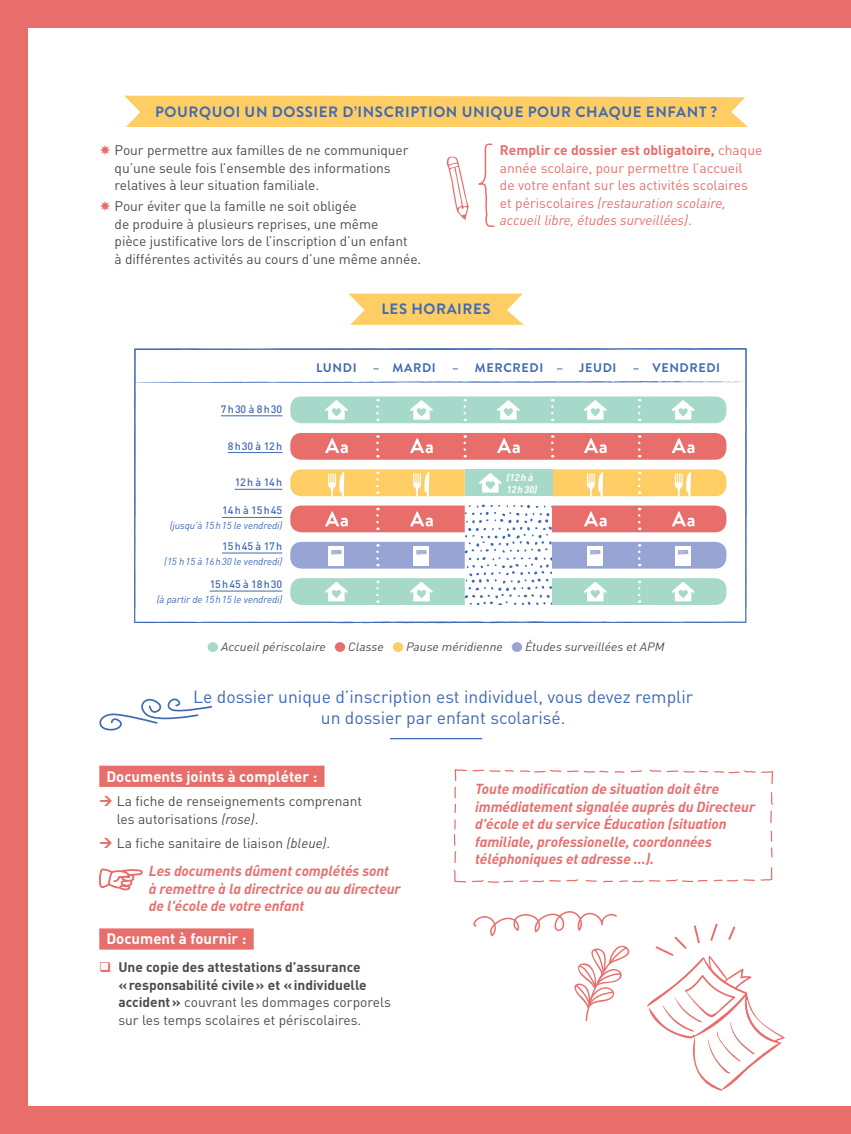
<style>
.page{position:relative;width:851px;height:1134px;background:#fff}
.page>*{position:absolute;margin:0;border:0;box-sizing:border-box;transform-origin:0 0}
.t1{font:17.5px/21.2px "DIN";color:#406ab4;text-align:center}
.t2{font:700 15px "Brandon Grotesque";letter-spacing:.04em;color:#406ab4}
.t3{font:700 15px "DIN";color:#fff}
.t4{font:14.38px/17.5px "DIN Bold Italic Alt";letter-spacing:-.005em;color:#e86e6c}
.t5{font:13.75px/17.5px "DIN";letter-spacing:-.005em;color:#4b4c4d}
.t6{font:13.75px/17.5px "DIN";color:#e86e6c}
.t7{font:700 13.75px/17.5px "DIN";color:#4b4c4d}
.t8{font:700 12.5px "Brandon Grotesque";letter-spacing:.05em;color:#406ab4}
.t9{font:italic 12px "DIN";color:#4b4c4d;scale:1.05 1}
.t10{font:500 10.75px "DIN";letter-spacing:.105em;color:#406ab4}
.t11{font:500 10.75px "DIN";letter-spacing:.05em;color:#406ab4}
.t12{font:500 10.75px "DIN";letter-spacing:.045em;color:#406ab4}
.t13{font:italic 10px "DIN";letter-spacing:-.01em;color:#406ab4}
.t14{font:italic 700 10px/11.2px "DIN";letter-spacing:.05em;color:#fff}
.s1{font-weight:700}
.s2{font-style:italic}
.s3{color:#e86e6c}
.s4{font-weight:400}
</style>
<div class="page">
<div style="left:0;top:0;width:850px;height:1134px;background:#e86e6c"></div>
<div style="left:28px;top:28px;width:822px;height:1078px;background:#fff"></div>
<hr style="left:390px;top:738px;width:92px;height:1px;background:#406ab4">
<div style="left:99px;top:766px;width:225px;height:21px;background:#e86e6c"></div>
<div style="left:99px;top:928px;width:155px;height:22px;background:#e86e6c"></div>
<svg style="left:124px;top:95px;width:623px;height:32px;background:#fed06e"></svg>
<svg style="left:348px;top:293px;width:175px;height:32px;background:#fed276"></svg>
<svg style="left:446px;top:143px;width:49px;height:84px"></svg>
<svg style="left:473px;top:911px;width:143px;height:25px"></svg>
<svg style="left:134px;top:348px;width:612px;height:275px"></svg>
<hr style="left:221px;top:415px;width:61px;height:1px;background:#406ab4">
<hr style="left:228px;top:452px;width:54px;height:1px;background:#406ab4">
<hr style="left:235px;top:489px;width:47px;height:1px;background:#406ab4">
<hr style="left:222px;top:517px;width:60px;height:1px;background:#406ab4">
<hr style="left:222px;top:553px;width:60px;height:1px;background:#406ab4">
<hr style="left:209px;top:591px;width:73px;height:1px;background:#406ab4">
<div style="left:290px;top:396px;width:436px;height:27px;background:#a6d9ca;border-radius:11px"></div>
<div style="left:290px;top:433px;width:436px;height:27px;background:#e86e6c;border-radius:11px"></div>
<svg style="left:376px;top:399px;width:3px;height:14px"></svg>
<svg style="left:325px;top:400px;width:23px;height:20px"></svg>
<svg style="left:325px;top:438px;width:22px;height:15px"></svg>
<svg style="left:410px;top:400px;width:23px;height:20px"></svg>
<svg style="left:410px;top:438px;width:22px;height:15px"></svg>
<svg style="left:584px;top:438px;width:22px;height:15px"></svg>
<svg style="left:672px;top:438px;width:22px;height:15px"></svg>
<svg style="left:376px;top:435px;width:3px;height:22px"></svg>
<svg style="left:638px;top:435px;width:2px;height:22px"></svg>
<svg style="left:290px;top:469px;width:174px;height:27px;background:#fed275"></svg>
<svg style="left:552px;top:469px;width:174px;height:27px;background:#fdd275"></svg>
<svg style="left:290px;top:504px;width:436px;height:101px"></svg>
<svg style="left:638px;top:399px;width:2px;height:14px"></svg>
<svg style="left:584px;top:400px;width:22px;height:20px"></svg>
<svg style="left:672px;top:400px;width:22px;height:20px"></svg>
<svg style="left:551px;top:399px;width:2px;height:14px"></svg>
<svg style="left:463px;top:399px;width:3px;height:14px"></svg>
<svg style="left:497px;top:400px;width:22px;height:20px"></svg>
<svg style="left:551px;top:435px;width:2px;height:22px"></svg>
<svg style="left:463px;top:435px;width:3px;height:22px"></svg>
<svg style="left:497px;top:438px;width:22px;height:15px"></svg>
<div style="left:465px;top:469px;width:87px;height:27px;background:#a6d9ca"></div>
<svg style="left:479px;top:473px;width:22px;height:20px"></svg>
<div style="left:208px;top:642px;width:10px;height:10px;background:#a6d9ca;border-radius:50%"></div>
<div style="left:335px;top:642px;width:10px;height:10px;background:#e86e6c;border-radius:50%"></div>
<div style="left:393px;top:642px;width:10px;height:10px;background:#fecd64;border-radius:50%"></div>
<div style="left:511px;top:642px;width:11px;height:10px;background:#98a4d3;border-radius:50%"></div>
<svg style="left:99px;top:869px;width:44px;height:21px"></svg>
<svg style="left:646px;top:923px;width:138px;height:168px"></svg>
<svg style="left:99px;top:698px;width:113px;height:33px"></svg>
<svg style="left:453px;top:769px;width:320px;height:114px"></svg>
<svg style="left:574px;top:945px;width:56px;height:76px"></svg>
<p class="t2" style="left:155px;top:101px;width:563px">POURQUOI UN DOSSIER D’INSCRIPTION UNIQUE POUR CHAQUE ENFANT ?</p>
<p class="t5" style="left:115px;top:141px;width:295px">Pour permettre aux familles de ne communiquer qu’une seule fois l’ensemble des informations relatives à leur situation familiale.</p>
<p class="t5" style="left:115px;top:197px;width:308px">Pour éviter que la famille ne soit obligée<br>de produire à plusieurs reprises, une même<br>pièce justificative lors de l’inscription d’un enfant<br>à différentes activités au cours d’une même année.</p>
<p class="t6" style="left:500px;top:141px;width:264px"><span class="s1">Remplir ce dossier est obligatoire,</span> chaque année scolaire, pour permettre l’accueil<br>de votre enfant sur les activités scolaires et périscolaires <span class="s2">(restauration scolaire, accueil libre, études surveillées)</span>.</p>
<p class="t2" style="left:381px;top:299px;width:111px">LES HORAIRES</p>
<p class="t10" style="left:221px;top:402px;width:63px">7h30 à 8h30</p>
<p class="t10" style="left:228px;top:439px;width:56px">8h30 à 12h</p>
<p class="t10" style="left:235px;top:475px;width:49px">12h à 14h</p>
<p class="t11" style="left:222px;top:504px;width:62px">14h à 15h45</p>
<p class="t13" style="left:170px;top:519px;width:114px">(jusqu'à 15h15 le vendredi)</p>
<p class="t11" style="left:222px;top:539px;width:62px">15h45 à 17h</p>
<p class="t13" style="left:164px;top:555px;width:119px">(15 h15 à 16h30 le vendredi)</p>
<p class="t12" style="left:210px;top:577px;width:74px">15h45 à 18h30</p>
<p class="t13" style="left:157px;top:593px;width:127px">(à partir de 15h15 le vendredi)</p>
<p class="t8" style="left:316px;top:359px;width:42px">LUNDI</p>
<p class="t8" style="left:373px;top:359px;width:64px">– MARDI</p>
<p class="t8" style="left:452px;top:359px;width:113px">– MERCREDI –</p>
<p class="t8" style="left:579px;top:359px;width:39px">JEUDI</p>
<p class="t8" style="left:632px;top:359px;width:89px">– VENDREDI</p>
<p class="t14" style="left:506px;top:472px;width:33px">(12h à<br>12h30)</p>
<p class="t9" style="left:221px;top:639px;width:101px">Accueil périscolaire</p>
<p class="t9" style="left:348px;top:639px;width:36px">Classe</p>
<p class="t9" style="left:406px;top:639px;width:94px">Pause méridienne</p>
<p class="t9" style="left:525px;top:639px;width:134px">Études surveillées et APM</p>
<p class="t1" style="left:193px;top:685px;width:501px">Le dossier unique d’inscription est individuel, vous devez remplir un dossier par enfant scolarisé.</p>
<p class="t3" style="left:106px;top:766px;width:212px">Documents joints à compléter :</p>
<p class="t5" style="left:117px;top:792px;width:247px">La fiche de renseignements comprenant les autorisations <span class="s2">(rose)</span>.</p>
<p class="t5" style="left:117px;top:834px;width:215px">La fiche sanitaire de liaison <span class="s2">(bleue)</span>.</p>
<p class="t4" style="left:149px;top:862px;width:253px">Les documents dûment complétés sont<br>à remettre à la directrice ou au directeur de l'école de votre enfant</p>
<p class="t3" style="left:106px;top:929px;width:142px">Document à fournir :</p>
<p class="t7" style="left:118px;top:958px;width:274px;text-indent:-19px"><span class="s3">❑</span> Une copie des attestations d’assurance «responsabilité civile» et «individuelle accident» <span class="s4">couvrant les dommages corporels sur les temps scolaires et périscolaires.</span></p>
<p class="t4" style="left:475px;top:779px;width:281px">Toute modification de situation doit être immédiatement signalée auprès du Directeur d'école et du service Éducation (situation familiale, professionelle, coordonnées téléphoniques et adresse ...).</p>
</div>
